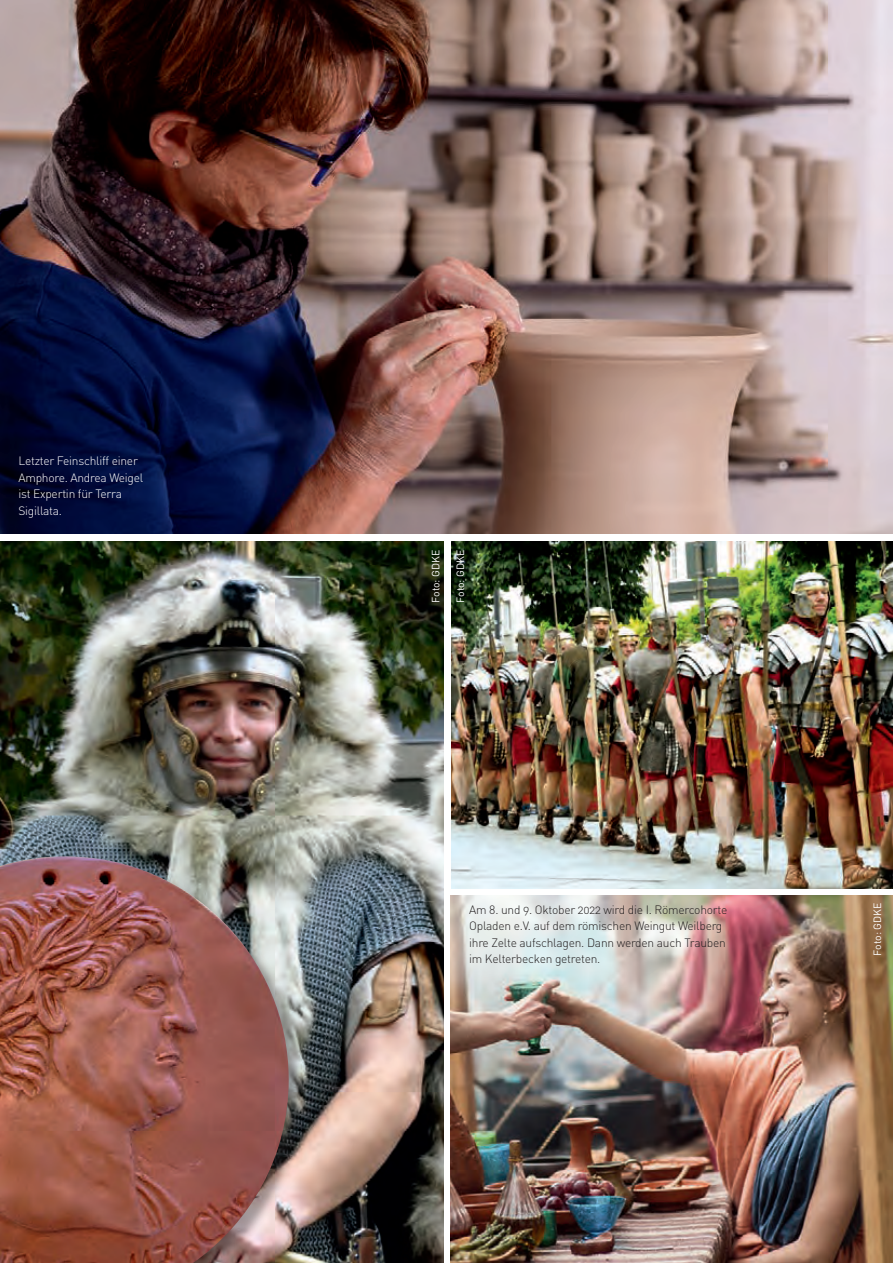
<style>
.page{position:relative;width:893px;height:1263px;background:#fff}
.page>*{position:absolute;margin:0;border:0;box-sizing:border-box;transform-origin:0 0}
.t1{font:12px/16.5px "DIN Light Alternate";letter-spacing:-.02em;color:#231f20}
.t2{font:12px/16.5px "DIN Light Alternate";letter-spacing:-.02em;color:#fff}
.t3{font:10.5px "DIN";color:#fff}
</style>
<div class="page">
<img style="left:0;top:542px;width:444px;height:721px">
<img style="left:452px;top:542px;width:441px;height:346px">
<img style="left:0;top:0;width:893px;height:534px">
<div style="left:0;top:857px;width:306px;height:406px;background:#231f20;opacity:.41"></div>
<img style="left:0;top:856px;width:289px;height:407px">
<img style="left:451px;top:895px;width:442px;height:368px">
<p class="t2" style="left:18px;top:453px;width:126px">Letzter Feinschliff einer<br>Amphore. Andrea Weigel ist Expertin für Terra<br>Sigillata.</p>
<p class="t3" style="left:429px;top:603px;width:54px;rotate:-90deg">Foto: GDKE</p>
<p class="t3" style="left:454px;top:603px;width:54px;rotate:-90deg">Foto: GDKE</p>
<p class="t1" style="left:469px;top:901px;width:260px">Am 8. und 9. Oktober 2022 wird die I. Römercohorte Opladen e.V. auf dem römischen Weingut Weilberg ihre Zelte aufschlagen. Dann werden auch Trauben im Kelterbecken getreten.</p>
<p class="t3" style="left:871px;top:955px;width:54px;rotate:-90deg">Foto: GDKE</p>
</div>
